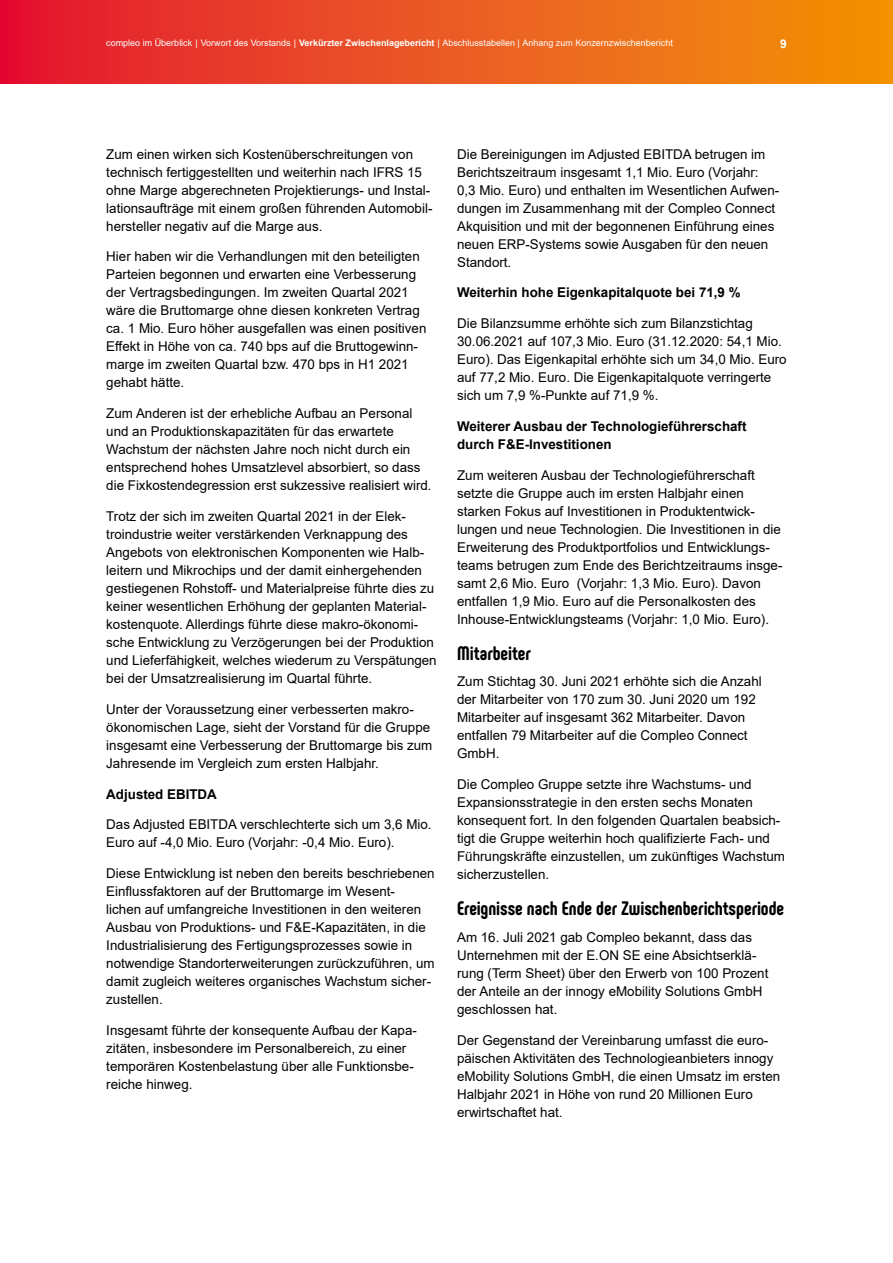
<style>
.page{position:relative;width:893px;height:1263px;background:#fff}
.page>*{position:absolute;margin:0;border:0;box-sizing:border-box;transform-origin:0 0}
.t1{font:800 19.5px "Phenomena";color:#000}
.t2{font:13.5px/18px "Arial";color:#000}
.t3{font:700 13.5px/18px "Arial";color:#000}
.t4{font:700 12px "Arial";color:#fff}
.t5{font:9px "Arial";color:#fff}
.s1{font-weight:700}
</style>
<div class="page">
<div style="left:0;top:0;width:893px;height:84px;background:linear-gradient(to right,#e31736,#f29709)"></div>
<p class="t5" style="left:106px;top:37px;width:568px">compleo im Überblick | Vorwort des Vorstands | <span class="s1">Verkürzter Zwischenlagebericht</span> | Abschlusstabellen | Anhang zum Konzernzwischenbericht</p>
<p class="t4" style="left:780px;top:35px;width:8px">9</p>
<p class="t2" style="left:106px;top:145px;width:328px">Zum einen wirken sich Kostenüberschreitungen von technisch fertiggestellten und weiterhin nach IFRS 15 ohne Marge abgerechneten Projektierungs- und Instal&shy;lationsaufträge mit einem großen führenden Automobil&shy;hersteller negativ auf die Marge aus.</p>
<p class="t2" style="left:106px;top:248px;width:322px">Hier haben wir die Verhandlungen mit den beteiligten Parteien begonnen und erwarten eine Verbesserung der Vertragsbedingungen. Im zweiten Quartal 2021 wäre die Bruttomarge ohne diesen konkreten Vertrag ca. 1 Mio. Euro höher ausgefallen was einen positiven Effekt in Höhe von ca. 740 bps auf die Bruttogewinn&shy;marge im zweiten Quartal bzw. 470 bps in H1 2021 gehabt hätte.</p>
<p class="t2" style="left:106px;top:404px;width:327px">Zum Anderen ist der erhebliche Aufbau an Personal und an Produktionskapazitäten für das erwartete Wachstum der nächsten Jahre noch nicht durch ein entsprechend hohes Umsatzlevel absorbiert, so dass die Fixkostendegression erst sukzessive realisiert wird.</p>
<p class="t2" style="left:106px;top:507px;width:332px">Trotz der sich im zweiten Quartal 2021 in der Elek&shy;troindustrie weiter verstärkenden Verknappung des Angebots von elektronischen Komponenten wie Halb&shy;leitern und Mikrochips und der damit einhergehenden gestiegenen Rohstoff- und Materialpreise führte dies zu keiner wesentlichen Erhöhung der geplanten Material&shy;kostenquote. Allerdings führte diese makro-ökonomi&shy;sche Entwicklung zu Verzögerungen bei der Produktion und Lieferfähigkeit, welches wiederum zu Verspätungen bei der Umsatzrealisierung im Quartal führte.</p>
<p class="t2" style="left:106px;top:700px;width:328px">Unter der Voraussetzung einer verbesserten makro&shy;ökonomischen Lage, sieht der Vorstand für die Gruppe insgesamt eine Verbesserung der Bruttomarge bis zum Jahresende im Vergleich zum ersten Halbjahr.</p>
<p class="t3" style="left:106px;top:785px;width:112px">Adjusted EBITDA</p>
<p class="t2" style="left:106px;top:815px;width:327px">Das Adjusted EBITDA verschlechterte sich um 3,6 Mio.<br>Euro auf -4,0 Mio. Euro (Vorjahr: -0,4 Mio. Euro).</p>
<p class="t2" style="left:106px;top:864px;width:330px">Diese Entwicklung ist neben den bereits beschriebenen Einflussfaktoren auf der Bruttomarge im Wesent-<br>lichen auf umfangreiche Investitionen in den weiteren Ausbau von Produktions- und F&amp;E-Kapazitäten, in die Industrialisierung des Fertigungsprozesses sowie in notwendige Standorterweiterungen zurückzuführen, um damit zugleich weiteres organisches Wachstum sicher&shy;zustellen.</p>
<p class="t2" style="left:106px;top:1021px;width:312px">Insgesamt führte der konsequente Aufbau der Kapa&shy;zitäten, insbesondere im Personalbereich, zu einer temporären Kostenbelastung über alle Funktionsbe&shy;reiche hinweg.</p>
<p class="t2" style="left:457px;top:145px;width:324px">Die Bereinigungen im Adjusted EBITDA betrugen im Berichtszeitraum insgesamt 1,1 Mio. Euro (Vorjahr:<br>0,3 Mio. Euro) und enthalten im Wesentlichen Aufwen&shy;dungen im Zusammenhang mit der Compleo Connect Akquisition und mit der begonnenen Einführung eines neuen ERP-Systems sowie Ausgaben für den neuen Standort.</p>
<p class="t3" style="left:457px;top:284px;width:285px">Weiterhin hohe Eigenkapitalquote bei 71,9 %</p>
<p class="t2" style="left:457px;top:314px;width:331px">Die Bilanzsumme erhöhte sich zum Bilanzstichtag 30.06.2021 auf 107,3 Mio. Euro (31.12.2020: 54,1 Mio.<br>Euro). Das Eigenkapital erhöhte sich um 34,0 Mio. Euro auf 77,2 Mio. Euro. Die Eigenkapitalquote verringerte sich um 7,9 %-Punkte auf 71,9 %.</p>
<p class="t3" style="left:457px;top:417px;width:291px">Weiterer Ausbau der Technologieführerschaft durch F&amp;E-Investitionen</p>
<p class="t2" style="left:457px;top:466px;width:327px">Zum weiteren Ausbau der Technologieführerschaft setzte die Gruppe auch im ersten Halbjahr einen starken Fokus auf Investitionen in Produktentwick&shy;lungen und neue Technologien. Die Investitionen in die Erweiterung des Produktportfolios und Entwicklungs&shy;teams betrugen zum Ende des Berichtzeitraums insge&shy;samt 2,6 Mio. Euro (Vorjahr: 1,3 Mio. Euro). Davon entfallen 1,9 Mio. Euro auf die Personalkosten des Inhouse-Entwicklungsteams (Vorjahr: 1,0 Mio. Euro).</p>
<h1 class="t1" style="left:457px;top:641px;width:75px">Mitarbeiter</h1>
<p class="t2" style="left:457px;top:673px;width:306px">Zum Stichtag 30. Juni 2021 erhöhte sich die Anzahl der Mitarbeiter von 170 zum 30. Juni 2020 um 192<br>Mitarbeiter auf insgesamt 362 Mitarbeiter. Davon entfallen 79 Mitarbeiter auf die Compleo Connect GmbH.</p>
<p class="t2" style="left:457px;top:775px;width:329px">Die Compleo Gruppe setzte ihre Wachstums- und Expansionsstrategie in den ersten sechs Monaten konsequent fort. In den folgenden Quartalen beabsich&shy;tigt die Gruppe weiterhin hoch qualifizierte Fach- und Führungskräfte einzustellen, um zukünftiges Wachstum sicherzustellen.</p>
<h1 class="t1" style="left:457px;top:896px;width:328px">Ereignisse nach Ende der Zwischenberichtsperiode</h1>
<p class="t2" style="left:457px;top:928px;width:313px">Am 16. Juli 2021 gab Compleo bekannt, dass das Unternehmen mit der E.ON SE eine Absichtserklä&shy;rung (Term Sheet) über den Erwerb von 100 Prozent der Anteile an der innogy eMobility Solutions GmbH geschlossen hat.</p>
<p class="t2" style="left:457px;top:1031px;width:325px">Der Gegenstand der Vereinbarung umfasst die euro&shy;päischen Aktivitäten des Technologieanbieters innogy eMobility Solutions GmbH, die einen Umsatz im ersten Halbjahr 2021 in Höhe von rund 20 Millionen Euro erwirtschaftet hat.</p>
</div>
